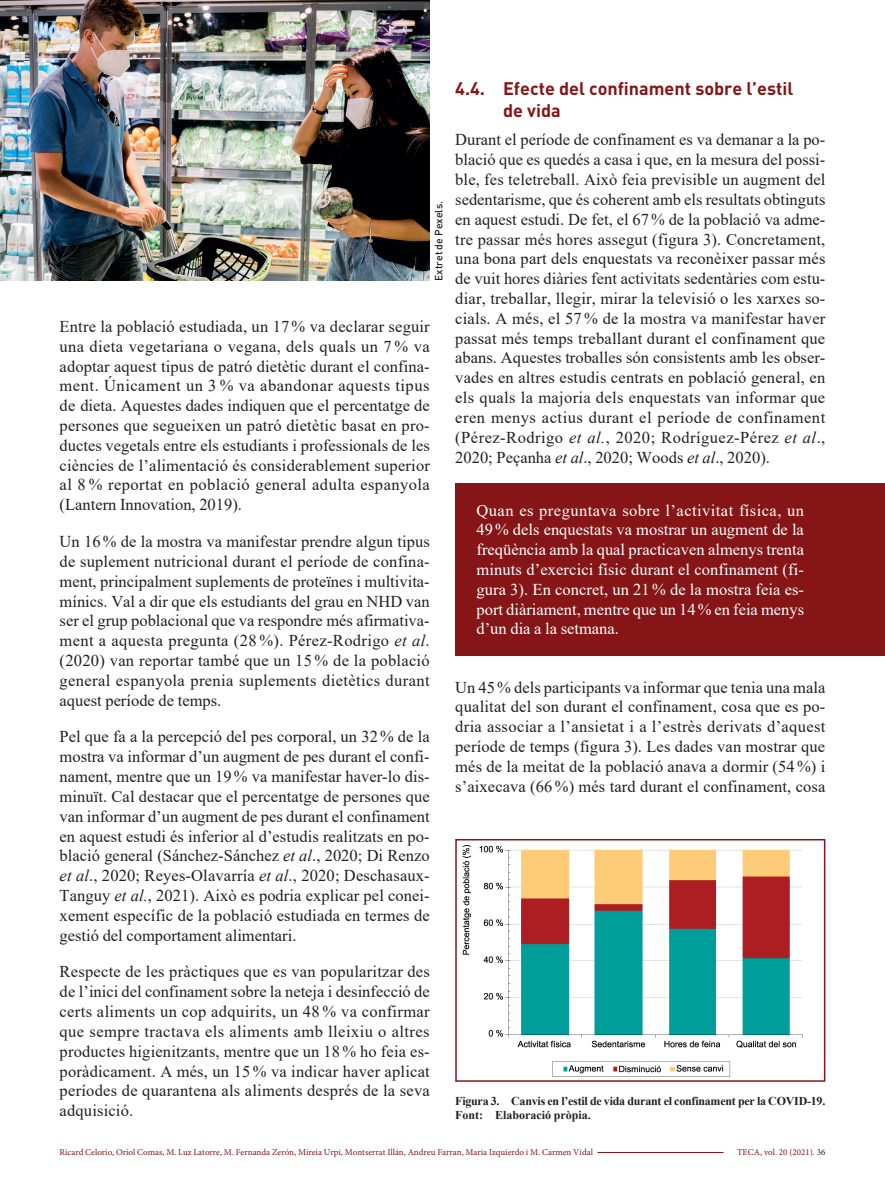
<style>
.page{position:relative;width:885px;height:1183px;background:#fff}
.page>*{position:absolute;margin:0;border:0;box-sizing:border-box;transform-origin:0 0}
.L2{font:700 18px/22.5px "DIN Pro";color:#861518}
.Z{font:16.5px/19.8px "Times New Roman";letter-spacing:.01em;color:#231f20;text-align:justify}
.t1{font:16.5px/19.8px "Times New Roman";color:#fff;text-align:justify}
.Peus{font:700 12px/14.4px "Times New Roman";letter-spacing:-.02em;color:#231f20}
.copy-im{font:500 10.5px "DIN Pro";color:#231f20}
.t2{font:9px "Minion Pro";color:#861518}
.s1{font-style:italic}
.s2{color:#231f20}
</style>
<div class="page">
<div style="left:455px;top:482px;width:429px;height:173px;background:#861518"></div>
<img style="left:0;top:0;width:429px;height:281px">
<img style="left:462px;top:845px;width:341px;height:232px">
<div style="left:455px;top:838px;width:370px;height:243px;border:2px solid #861518"></div>
<hr style="left:597px;top:1151px;width:126px;height:1px;background:#861518">
<p class="copy-im" style="left:431px;top:281px;width:81px;rotate:-90deg">Extret de Pexels.</p>
<p class="Z" style="left:60px;top:316px;width:372px">Entre la població estudiada, un 17 % va declarar seguir una dieta vegetariana o vegana, dels quals un 7 % va adoptar aquest tipus de patró dietètic durant el confina&shy;ment. Únicament un 3 % va abandonar aquests tipus de dieta. Aquestes dades indiquen que el percentatge de persones que segueixen un patró dietètic basat en pro&shy;ductes vegetals entre els estudiants i professionals de les ciències de l’alimentació és considerablement superior al 8 % reportat en població general adulta espanyola (Lantern Innovation, 2019).</p>
<p class="Z" style="left:60px;top:531px;width:371px">Un 16% de la mostra va manifestar prendre algun tipus de suplement nutricional durant el període de confina&shy;ment, principalment suplements de proteïnes i multivita&shy;mínics. Val a dir que els estudiants del grau en NHD van ser el grup poblacional que va respondre més afirmativa&shy;ment a aquesta pregunta (28 %). Pérez-Rodrigo <span class="s1">et al</span>. (2020) van reportar també que un 15 % de la població general espanyola prenia suplements dietètics durant aquest període de temps.</p>
<p class="Z" style="left:60px;top:726px;width:372px">Pel que fa a la percepció del pes corporal, un 32% de la mostra va informar d’un augment de pes durant el confi&shy;nament, mentre que un 19% va manifestar haver-lo dis&shy;minuït. Cal destacar que el percentatge de persones que van informar d’un augment de pes durant el confinament en aquest estudi és inferior al d’estudis realitzats en po&shy;blació general (Sánchez-Sánchez <span class="s1">et al</span>., 2020; Di Renzo <span class="s1">et al</span>., 2020; Reyes-Olavarría <span class="s1">et al</span>., 2020; Deschasaux-Tanguy <span class="s1">et al.</span>, 2021). Això es podria explicar pel conei&shy;xement específic de la població estudiada en termes de gestió del comportament alimentari.</p>
<p class="Z" style="left:60px;top:961px;width:372px">Respecte de les pràctiques que es van popularitzar des de l’inici del confinament sobre la neteja i desinfecció de certs aliments un cop adquirits, un 48 % va confirmar que sempre tractava els aliments amb lleixiu o altres productes higienitzants, mentre que un 18 % ho feia es&shy;poràdicament. A més, un 15 % va indicar haver aplicat períodes de quarantena als aliments després de la seva adquisició.</p>
<p class="L2" style="left:503px;top:76px;width:292px;text-indent:-48px">4.4. Efecte del confinament sobre l’estil de vida</p>
<p class="Z" style="left:455px;top:129px;width:371px">Durant el període de confinament es va demanar a la po&shy;blació que es quedés a casa i que, en la mesura del possi&shy;ble, fes teletreball. Això feia previsible un augment del sedentarisme, que és coherent amb els resultats obtinguts en aquest estudi. De fet, el 67% de la població va adme&shy;tre passar més hores assegut (figura 3). Concretament, una bona part dels enquestats va reconèixer passar més de vuit hores diàries fent activitats sedentàries com estu&shy;diar, treballar, llegir, mirar la televisió o les xarxes so&shy;cials. A més, el 57 % de la mostra va manifestar haver passat més temps treballant durant el confinament que abans. Aquestes troballes són consistents amb les obser&shy;vades en altres estudis centrats en població general, en els quals la majoria dels enquestats van informar que eren menys actius durant el període de confinament (Pérez-Rodrigo <span class="s1">et al.</span>, 2020; Rodríguez-Pérez <span class="s1">et al</span>., 2020; Peçanha <span class="s1">et al</span>., 2020; Woods <span class="s1">et al</span>., 2020).</p>
<p class="t1" style="left:476px;top:499px;width:329px">Quan es preguntava sobre l’activitat física, un 49% dels enquestats va mostrar un augment de la freqüència amb la qual practicaven almenys trenta minuts d’exercici físic durant el confinament (fi&shy;gura 3). En concret, un 21% de la mostra feia es&shy;port diàriament, mentre que un 14% en feia menys d’un dia a la setmana.</p>
<p class="Z" style="left:455px;top:676px;width:372px">Un 45% dels participants va informar que tenia una mala qualitat del son durant el confinament, cosa que es po&shy;dria associar a l’ansietat i a l’estrès derivats d’aquest període de temps (figura 3). Les dades van mostrar que més de la meitat de la població anava a dormir (54%) i s’aixecava (66 %) més tard durant el confinament, cosa</p>
<p class="Peus" style="left:455px;top:1092px;width:371px">Figura 3. Canvis en l’estil de vida durant el confinament per la COVID-19.<br>Font: Elaboració pròpia.</p>
<p class="t2" style="left:60px;top:1145px;width:535px">Ricard Celorio, Oriol Comas, M. Luz Latorre, M. Fernanda Zerón, Mireia Urpi, Montserrat Illán, Andreu Farran, Maria Izquierdo i M. Carmen Vidal</p>
<p class="t2" style="left:737px;top:1145px;width:90px">TECA, vol. 20 (2021). <span class="s2">36</span></p>
</div>
